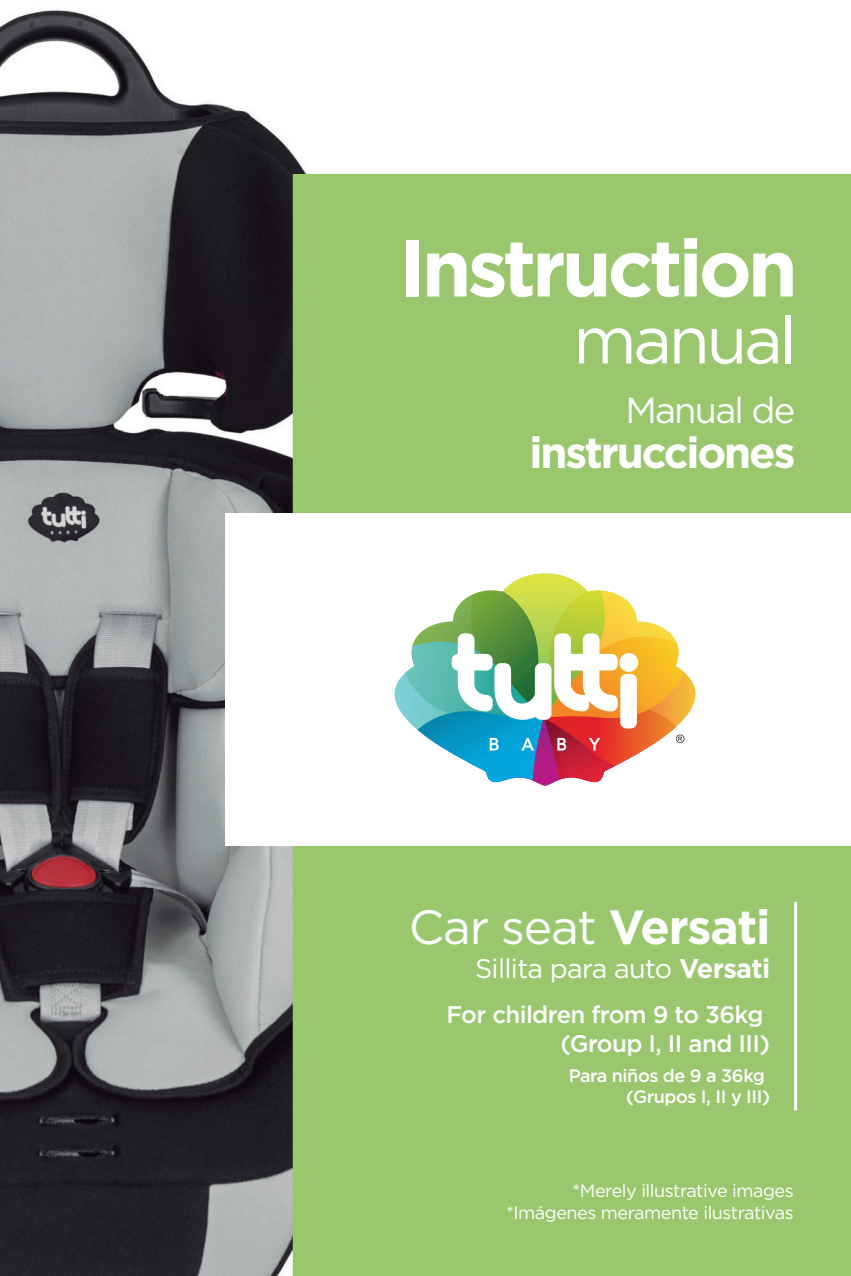
<style>
.page{position:relative;width:851px;height:1276px;background:#fff}
.page>*{position:absolute;margin:0;border:0;box-sizing:border-box;transform-origin:0 0}
.t1{font:700 80.1px "Gotham";letter-spacing:-.05em;color:#fff}
.t2{font:66.6px "Gotham";letter-spacing:-.05em;color:#fff}
.t3{font:48px "Gotham";letter-spacing:-.025em;color:#fff}
.t4{font:700 43.5px "Gotham";letter-spacing:-.05em;color:#fff}
.t5{font:36.3px "Gotham";letter-spacing:-.05em;color:#fff}
.t6{font:27px "Gotham";letter-spacing:-.025em;color:#fff}
.t7{font:500 24px/28.8px "Gotham";letter-spacing:-.025em;color:#fff;text-align:right}
.t8{font:18px/21.6px "Gotham";letter-spacing:-.025em;color:#fff;text-align:right}
.t9{font:500 18px/21.6px "Gotham";letter-spacing:-.025em;color:#fff;text-align:right}
.s1{font-weight:700}
</style>
<div class="page">
<img style="left:0;top:10px;width:307px;height:1266px">
<div style="left:293px;top:174px;width:557px;height:1102px;background:#9ac66e"></div>
<div style="left:226px;top:513px;width:624px;height:332px;background:#fff"></div>
<svg style="left:394px;top:573px;width:302px;height:213px"></svg>
<hr style="left:794px;top:901px;width:3px;height:209px;background:#fff">
<h1 class="t1" style="left:399px;top:215px;width:400px">Instruction</h1>
<h2 class="t2" style="left:573px;top:297px;width:225px">manual</h2>
<h3 class="t5" style="left:625px;top:386px;width:171px">Manual de</h3>
<h3 class="t4" style="left:529px;top:423px;width:267px">instrucciones</h3>
<h3 class="t3" style="left:409px;top:896px;width:363px">Car seat <span class="s1">Versati</span></h3>
<h3 class="t6" style="left:475px;top:951px;width:296px">Sillita para auto <span class="s1">Versati</span></h3>
<h3 class="t7" style="left:446px;top:1000px;width:325px">For children from 9 to 36kg (Group I, II and III)</h3>
<p class="t9" style="left:568px;top:1064px;width:203px">Para niños de 9 a 36kg (Grupos I, II y III)</p>
<p class="t8" style="left:506px;top:1179px;width:289px">*Merely illustrative images *Imágenes meramente ilustrativas</p>
</div>
